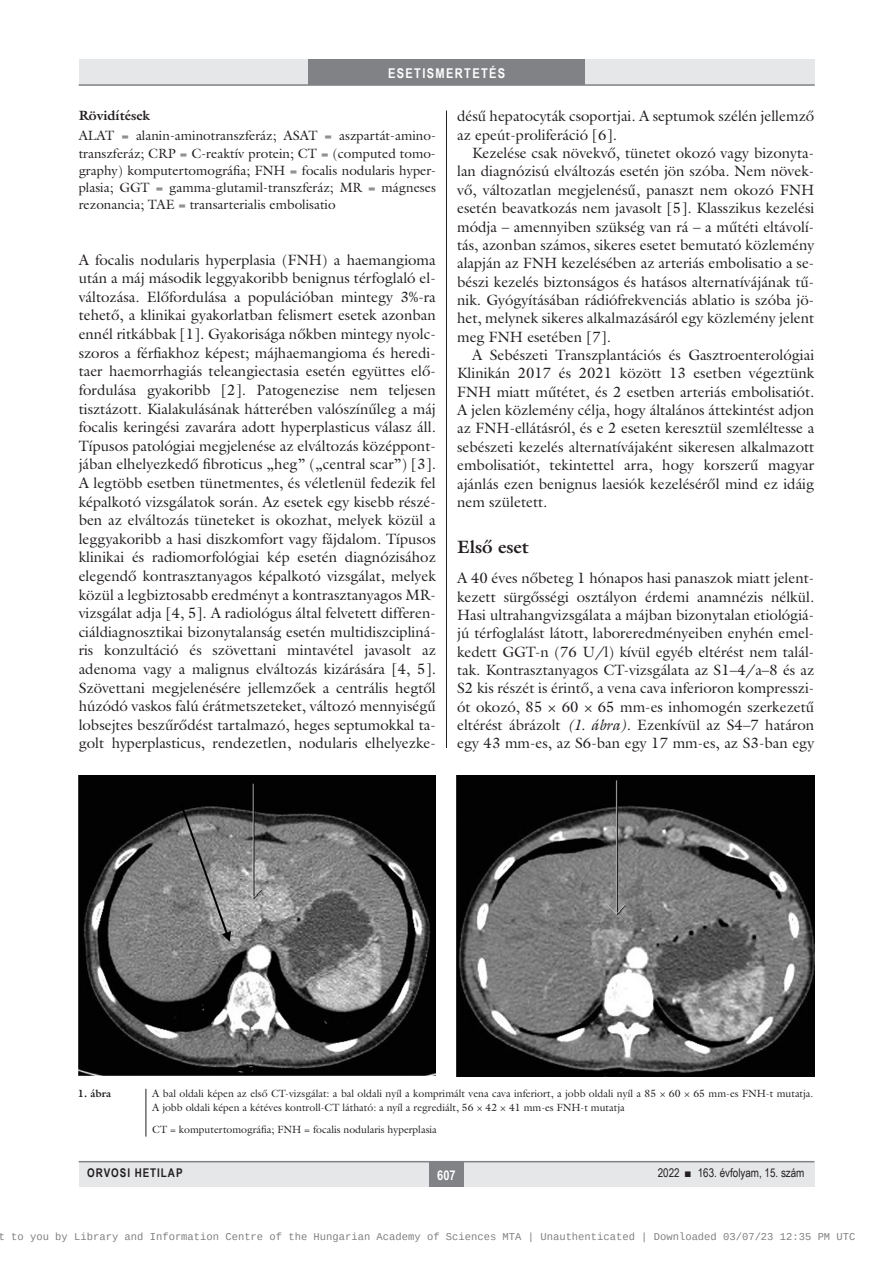
<style>
.page{position:relative;width:893px;height:1263px;background:#fff}
.page>*{position:absolute;margin:0;border:0;box-sizing:border-box;transform-origin:0 0}
.alcimbold{font:700 18px "Galliard Reg";color:#231f20}
.Body_tompa{font:15px/18.6px "Galliard Reg";color:#231f20}
.Body_Text{font:15px/18.3px "Galliard Reg";color:#231f20;text-align:justify}
.tompa_9_11{font:13.5px/17.1px "Galliard Reg";color:#231f20}
.rovatcim_jo{font:700 13.5px "Arial Narrow";letter-spacing:.1em;color:#fff}
.roviditesek_cim{font:700 13.5px "Galliard Reg";color:#231f20}
.oldalszam{font:700 13.5px "Arial Narrow";color:#fff}
.pagina{font:12px "Arial Narrow";color:#231f20}
.pagina-2{font:700 12px "Arial Narrow";letter-spacing:.08em;color:#231f20}
.kepalairas2{font:10.5px/13.5px "Galliard Reg";color:#231f20}
.t1{font:10.5px "Liberation Mono";color:rgb(0 0 0/.5)}
.kepalairas1{font:700 10.5px "Galliard Reg";color:#231f20}
.s1{font-style:italic}
</style>
<div class="page">
<div style="left:79px;top:1161px;width:735px;height:25px;background:#e6e7e9"></div>
<div style="left:429px;top:1161px;width:34px;height:25px;background:#808285"></div>
<hr style="left:79px;top:1161px;width:735px;height:1px;background:#808285">
<div style="left:79px;top:60px;width:735px;height:25px;background:#e6e7e9"></div>
<div style="left:308px;top:60px;width:277px;height:25px;background:#808285"></div>
<hr style="left:79px;top:84px;width:736px;height:2px;background:#808285">
<hr style="left:446px;top:111px;width:1px;height:1026px;background:#231f20">
<img style="left:78px;top:776px;width:358px;height:300px">
<img style="left:457px;top:776px;width:357px;height:300px">
<div style="left:78px;top:1089px;width:735px;height:48px;background:#fff"></div>
<hr style="left:146px;top:1089px;width:1px;height:47px;background:#231f20">
<p class="rovatcim_jo" style="left:388px;top:63px;width:119px">ESETISMERTETÉS</p>
<p class="roviditesek_cim" style="left:79px;top:107px;width:73px">Rövidítések</p>
<p class="tompa_9_11" style="left:79px;top:127px;width:359px">ALAT = alanin-aminotranszferáz; ASAT = aszpartát-amino&shy;transzferáz; CRP = C-reaktív protein; CT = (computed tomo&shy;graphy) komputertomográfia; FNH = focalis nodularis hyper&shy;plasia; GGT = gamma-glutamil-transzferáz; MR = mágneses rezonancia; TAE = transarterialis embolisatio</p>
<p class="Body_tompa" style="left:79px;top:250px;width:359px">A focalis nodularis hyperplasia (FNH) a haemangioma után a máj második leggyakoribb benignus térfoglaló el&shy;változása. Előfordulása a populációban mintegy 3%-ra tehető, a klinikai gyakorlatban felismert esetek azonban ennél ritkábbak [1]. Gyakorisága nőkben mintegy nyolc&shy;szoros a férfiakhoz képest; májhaemangioma és heredi&shy;taer haemorrhagiás teleangiectasia esetén együttes elő&shy;fordulása gyakoribb [2]. Patogenezise nem teljesen tisztázott. Kialakulásának hátterében valószínűleg a máj focalis keringési zavarára adott hyperplasticus válasz áll.<br>Típusos patológiai megjelenése az elváltozás középpont&shy;jában elhelyezkedő fibroticus „heg” („central scar”) [3].<br>A legtöbb esetben tünetmentes, és véletlenül fedezik fel képalkotó vizsgálatok során. Az esetek egy kisebb részé&shy;ben az elváltozás tüneteket is okozhat, melyek közül a leggyakoribb a hasi diszkomfort vagy fájdalom. Típusos klinikai és radiomorfológiai kép esetén diagnózisához elegendő kontrasztanyagos képalkotó vizsgálat, melyek közül a legbiztosabb eredményt a kontrasztanyagos MR&shy;vizsgálat adja [4, 5]. A radiológus által felvetett differen&shy;ciáldiagnosztikai bizonytalanság esetén multidiszcipliná&shy;ris konzultáció és szövettani mintavétel javasolt az adenoma vagy a malignus elváltozás kizárására [4, 5].<br>Szövettani megjelenésére jellemzőek a centrális hegtől húzódó vaskos falú érátmetszeteket, változó mennyiségű lobsejtes beszűrődést tartalmazó, heges septumokkal ta&shy;golt hyperplasticus, rendezetlen, nodularis elhelyezke-</p>
<p class="Body_tompa" style="left:457px;top:107px;width:359px">désű hepatocyták csoportjai. A septumok szélén jellemző az epeút-proliferáció [6].</p>
<p class="Body_Text" style="left:457px;top:144px;width:359px;text-indent:15px">Kezelése csak növekvő, tünetet okozó vagy bizonyta&shy;lan diagnózisú elváltozás esetén jön szóba. Nem növek&shy;vő, változatlan megjelenésű, panaszt nem okozó FNH esetén beavatkozás nem javasolt [5]. Klasszikus kezelési módja – amennyiben szükség van rá – a műtéti eltávolí&shy;tás, azonban számos, sikeres esetet bemutató közlemény alapján az FNH kezelésében az arteriás embolisatio a se&shy;bészi kezelés biztonságos és hatásos alternatívájának tű&shy;nik. Gyógyításában rádiófrekvenciás ablatio is szóba jö&shy;het, melynek sikeres alkalmazásáról egy közlemény jelent meg FNH esetében [7].</p>
<p class="Body_Text" style="left:457px;top:346px;width:359px;text-indent:15px">A Sebészeti Transzplantációs és Gasztroenterológiai Klinikán 2017 és 2021 között 13 esetben végeztünk FNH miatt műtétet, és 2 esetben arteriás embolisatiót.<br>A jelen közlemény célja, hogy általános áttekintést adjon az FNH-ellátásról, és e 2 eseten keresztül szemléltesse a sebészeti kezelés alternatívájaként sikeresen alkalmazott embolisatiót, tekintettel arra, hogy korszerű magyar ajánlás ezen benignus laesiók kezeléséről mind ez idáig nem született.</p>
<p class="alcimbold" style="left:457px;top:535px;width:73px">Első eset</p>
<p class="Body_tompa" style="left:457px;top:569px;width:359px;text-align:justify">A 40 éves nőbeteg 1 hónapos hasi panaszok miatt jelent&shy;kezett sürgősségi osztályon érdemi anamnézis nélkül.<br>Hasi ultrahangvizsgálata a májban bizonytalan etiológiá&shy;jú térfoglalást látott, laboreredményeiben enyhén emel&shy;kedett GGT-n (76 U/l) kívül egyéb eltérést nem talál&shy;tak. Kontrasztanyagos CT-vizsgálata az S1–4/a–8 és az S2 kis részét is érintő, a vena cava inferioron kompresszi&shy;ót okozó, 85 × 60 × 65 mm-es inhomogén szerkezetű eltérést ábrázolt <span class="s1">(1. ábra)</span>. Ezenkívül az S4–7 határon egy 43 mm-es, az S6-ban egy 17 mm-es, az S3-ban egy</p>
<p class="kepalairas1" style="left:78px;top:1087px;width:35px">1. ábra</p>
<p class="kepalairas2" style="left:152px;top:1087px;width:663px">A bal oldali képen az első CT-vizsgálat: a bal oldali nyíl a komprimált vena cava inferiort, a jobb oldali nyíl a 85 × 60 × 65 mm-es FNH-t mutatja.<br>A jobb oldali képen a kétéves kontroll-CT látható: a nyíl a regrediált, 56 × 42 × 41 mm-es FNH-t mutatja</p>
<p class="kepalairas2" style="left:152px;top:1123px;width:286px">CT = komputertomográfia; FNH = focalis nodularis hyperplasia</p>
<p class="pagina-2" style="left:87px;top:1164px;width:97px">ORVOSI HETILAP</p>
<p class="oldalszam" style="left:437px;top:1165px;width:20px">607</p>
<p class="pagina" style="left:658px;top:1164px;width:148px">2022 ■ 163. évfolyam, 15. szám</p>
<p class="t1" style="left:-1px;top:1232px;width:858px">t to you by Library and Information Centre of the Hungarian Academy of Sciences MTA | Unauthenticated | Downloaded 03/07/23 12:35 PM UTC</p>
</div>
